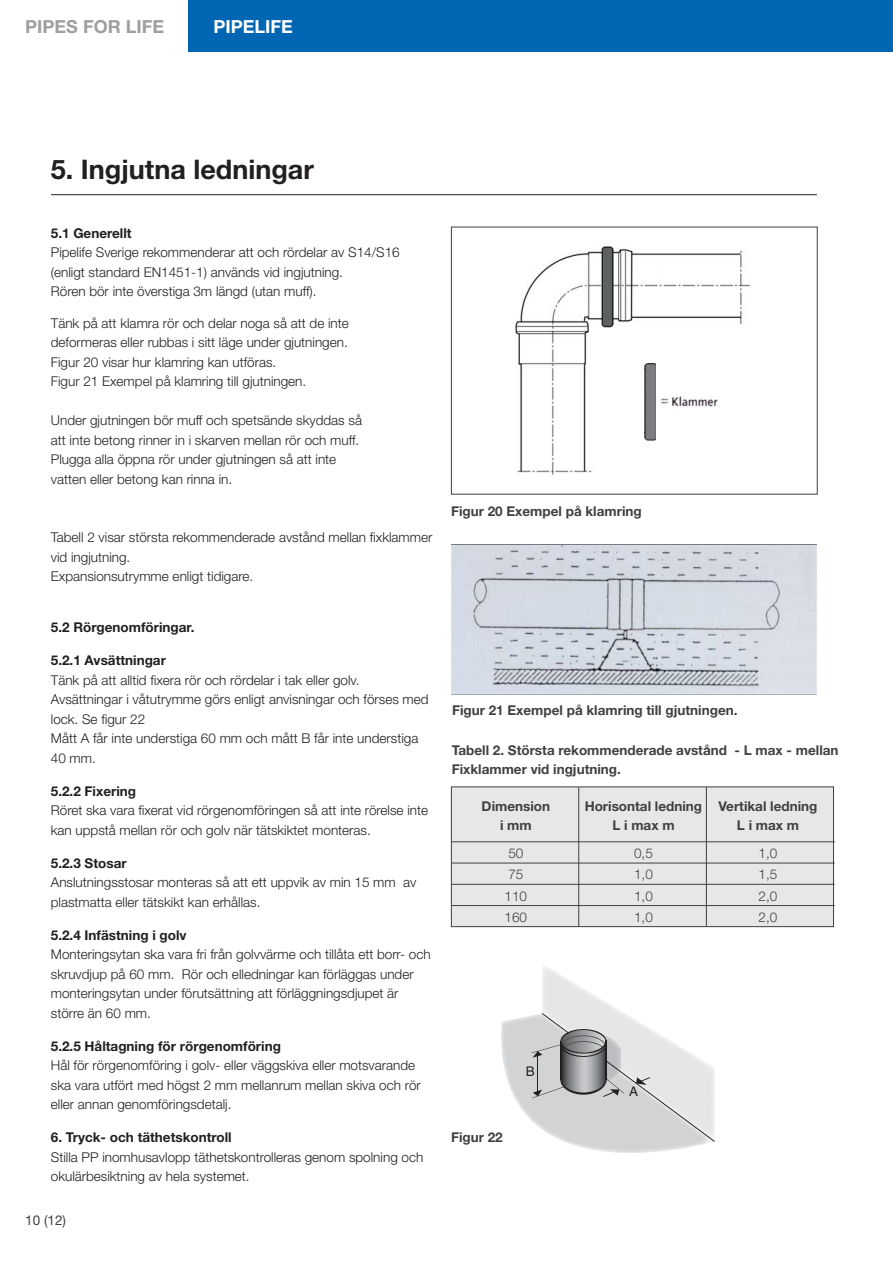
<style>
.page{position:relative;width:893px;height:1263px;background:#fff}
.page>*{position:absolute;margin:0;border:0;box-sizing:border-box;transform-origin:0 0}
.t1{font:700 27px "Helvetica Neue";color:#231f20}
.t2{font:700 18px "Helvetica Neue";color:#9d9fa1}
.t3{font:700 18px "Helvetica Neue";color:#fff}
.t4{font:300 13.5px/19.5px "Helvetica Neue";color:#231f20}
.t5{font:700 13.5px/19.5px "Helvetica Neue";color:#404041}
.t6{font:700 13.5px "Helvetica Neue";color:#231f20}
.t7{font:300 13.5px "Helvetica Neue";color:#404041}
.t8{font:13.5px "Helvetica Neue";color:#404041}
.t9{font:13.35px "Helvetica";color:#231f20}
</style>
<div class="page">
<div style="left:188px;top:0;width:704px;height:51px;background:#0066b3"></div>
<hr style="left:51px;top:194px;width:765px;height:1px;background:#231f20">
<img style="left:451px;top:544px;width:365px;height:151px">
<div style="left:451px;top:787px;width:382px;height:140px;background:#e6e7e8"></div>
<div style="left:451px;top:787px;width:382px;height:140px;border:1px solid #404041"></div>
<hr style="left:451px;top:841px;width:383px;height:1px;background:#404041">
<hr style="left:451px;top:863px;width:383px;height:1px;background:#404041">
<hr style="left:451px;top:884px;width:383px;height:1px;background:#404041">
<hr style="left:451px;top:905px;width:383px;height:1px;background:#404041">
<hr style="left:578px;top:787px;width:1px;height:140px;background:#404041">
<hr style="left:706px;top:787px;width:1px;height:139px;background:#404041">
<img style="left:501px;top:1016px;width:209px;height:137px">
<svg style="left:531px;top:1013px;width:184px;height:129px"></svg>
<hr style="left:537px;top:1052px;width:1px;height:44px;background:#231f20">
<img style="left:515px;top:246px;width:236px;height:230px">
<img style="left:658px;top:375px;width:61px;height:50px">
<img style="left:644px;top:364px;width:11px;height:76px">
<h2 class="t2" style="left:25px;top:20px;width:140px">PIPES FOR LIFE</h2>
<h2 class="t3" style="left:213px;top:20px;width:81px">PIPELIFE</h2>
<h1 class="t1" style="left:51px;top:160px;width:264px">5. Ingjutna ledningar</h1>
<p class="t6" style="left:51px;top:228px;width:82px">5.1 Generellt</p>
<p class="t4" style="left:51px;top:244px;width:350px">Pipelife Sverige rekommenderar att och rördelar av S14/S16 (enligt standard EN1451-1) används vid ingjutning.<br>Rören bör inte överstiga 3m längd (utan muff).</p>
<p class="t4" style="left:51px;top:314px;width:299px">Tänk på att klamra rör och delar noga så att de inte deformeras eller rubbas i sitt läge under gjutningen.<br>Figur 20 visar hur klamring kan utföras.<br>Figur 21 Exempel på klamring till gjutningen.</p>
<p class="t4" style="left:51px;top:412px;width:313px">Under gjutningen bör muff och spetsände skyddas så att inte betong rinner in i skarven mellan rör och muff.<br>Plugga alla öppna rör under gjutningen så att inte vatten eller betong kan rinna in.</p>
<p class="t4" style="left:51px;top:529px;width:383px">Tabell 2 visar största rekommenderade avstånd mellan fixklammer vid ingjutning.<br>Expansionsutrymme enligt tidigare.</p>
<p class="t6" style="left:51px;top:622px;width:145px">5.2 Rörgenomföringar.</p>
<p class="t6" style="left:51px;top:655px;width:117px">5.2.1 Avsättningar</p>
<p class="t4" style="left:51px;top:671px;width:379px">Tänk på att alltid fixera rör och rördelar i tak eller golv.<br>Avsättningar i våtutrymme görs enligt anvisningar och förses med lock. Se figur 22<br>Mått A får inte understiga 60 mm och mått B får inte understiga 40 mm.</p>
<p class="t6" style="left:51px;top:786px;width:87px">5.2.2 Fixering</p>
<p class="t4" style="left:51px;top:802px;width:379px">Röret ska vara fixerat vid rörgenomföringen så att inte rörelse inte kan uppstå mellan rör och golv när tätskiktet monteras.</p>
<p class="t6" style="left:51px;top:858px;width:77px">5.2.3 Stosar</p>
<p class="t4" style="left:51px;top:874px;width:367px">Anslutningsstosar monteras så att ett uppvik av min 15 mm av plastmatta eller tätskikt kan erhållas.</p>
<p class="t6" style="left:51px;top:930px;width:137px">5.2.4 Infästning i golv</p>
<p class="t4" style="left:51px;top:946px;width:381px">Monteringsytan ska vara fri från golvvärme och tillåta ett borr- och skruvdjup på 60 mm. Rör och elledningar kan förläggas under monteringsytan under förutsättning att förläggningsdjupet är större än 60 mm.</p>
<p class="t6" style="left:51px;top:1041px;width:231px">5.2.5 Håltagning för rörgenomföring</p>
<p class="t4" style="left:51px;top:1057px;width:371px">Hål för rörgenomföring i golv- eller väggskiva eller motsvarande ska vara utfört med högst 2 mm mellanrum mellan skiva och rör eller annan genomföringsdetalj.</p>
<p class="t6" style="left:51px;top:1132px;width:182px">6. Tryck- och täthetskontroll</p>
<p class="t4" style="left:51px;top:1148px;width:374px">Stilla PP inomhusavlopp täthetskontrolleras genom spolning och okulärbesiktning av hela systemet.</p>
<p class="t8" style="left:25px;top:1216px;width:42px">10 (12)</p>
<p class="t5" style="left:451px;top:503px;width:192px">Figur 20 Exempel på klamring</p>
<p class="t5" style="left:452px;top:702px;width:287px">Figur 21 Exempel på klamring till gjutningen.</p>
<p class="t5" style="left:451px;top:741px;width:388px">Tabell 2. Största rekommenderade avstånd - L max - mellan<br>Fixklammer vid ingjutning.</p>
<p class="t5" style="left:481px;top:798px;width:70px">Dimension</p>
<p class="t5" style="left:584px;top:798px;width:234px">Horisontal ledning Vertikal ledning</p>
<p class="t5" style="left:500px;top:817px;width:33px">i mm</p>
<p class="t5" style="left:612px;top:817px;width:64px">L i max m</p>
<p class="t5" style="left:737px;top:817px;width:64px">L i max m</p>
<p class="t7" style="left:508px;top:848px;width:17px">50</p>
<p class="t7" style="left:634px;top:848px;width:20px">0,5</p>
<p class="t7" style="left:758px;top:848px;width:20px">1,0</p>
<p class="t7" style="left:508px;top:870px;width:17px">75</p>
<p class="t7" style="left:634px;top:870px;width:20px">1,0</p>
<p class="t7" style="left:758px;top:870px;width:20px">1,5</p>
<p class="t7" style="left:504px;top:891px;width:24px">110</p>
<p class="t7" style="left:634px;top:891px;width:20px">1,0</p>
<p class="t7" style="left:758px;top:891px;width:20px">2,0</p>
<p class="t7" style="left:504px;top:912px;width:24px">160</p>
<p class="t7" style="left:634px;top:912px;width:20px">1,0</p>
<p class="t7" style="left:758px;top:912px;width:20px">2,0</p>
<p class="t5" style="left:451px;top:1129px;width:53px">Figur 22</p>
<p class="t9" style="left:526px;top:1067px;width:10px">B</p>
<p class="t9" style="left:629px;top:1086px;width:10px">A</p>
</div>
